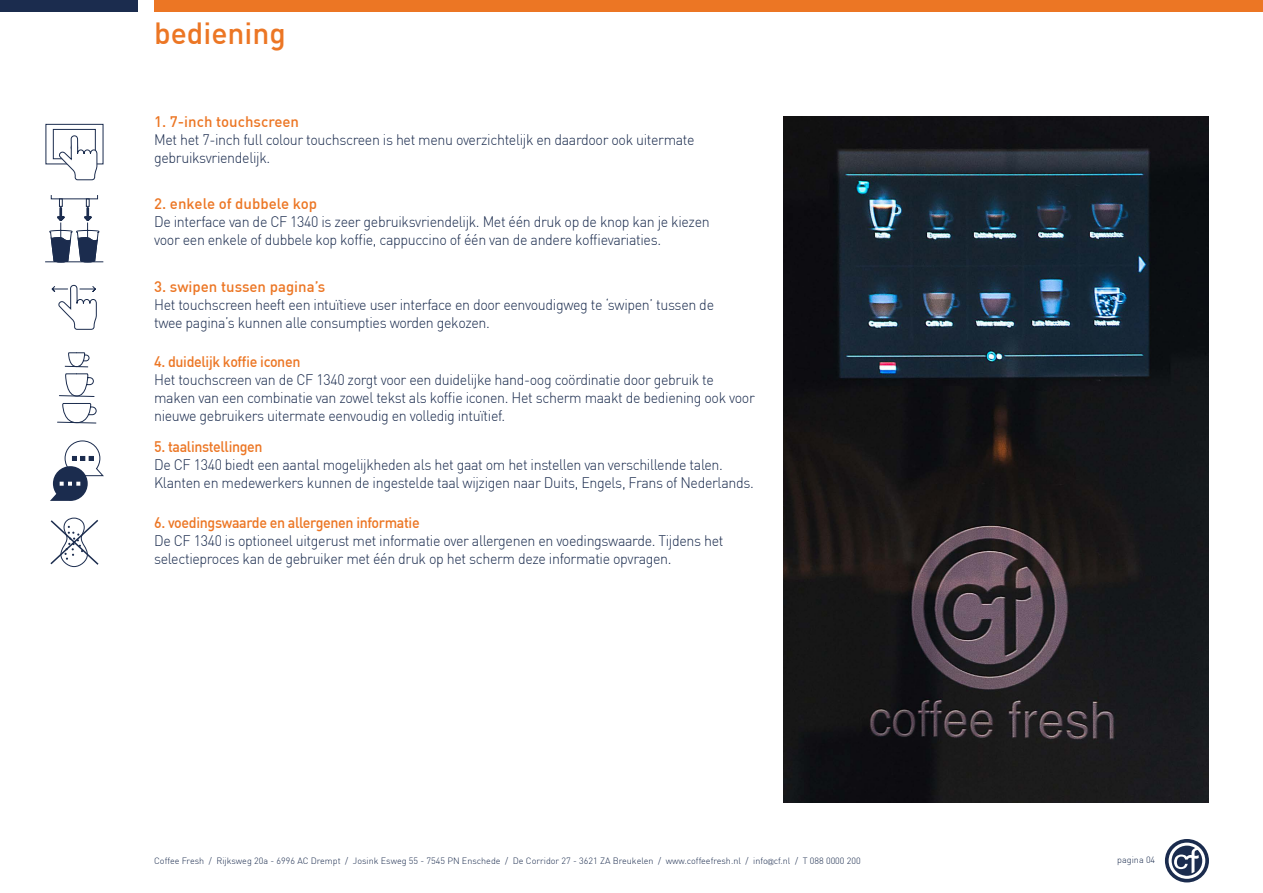
<style>
.page{position:relative;width:1263px;height:893px;background:#fff}
.page>*{position:absolute;margin:0;border:0;box-sizing:border-box;transform-origin:0 0}
.t1{font:500 30px "DIN Pro";color:#ec7624}
.t2{font:300 15px/18px "DIN Pro";letter-spacing:-.025em;color:#1b2c4e;scale:.95 1}
.t3{font:500 15px "DIN Pro";letter-spacing:-.025em;color:#ec7624;scale:.95 1}
.t4{font:500 15px "DIN Pro";color:#ec7624}
.t5{font:300 9px "DIN Pro";color:#1b2c4e}
.s1{font-family:"Gill Sans";font-size:7.5px}
</style>
<div class="page">
<div style="left:154px;top:0;width:1109px;height:11px;background:#ec7624"></div>
<div style="left:0;top:0;width:138px;height:11px;background:#1b2c4e"></div>
<svg style="left:1165px;top:839px;width:44px;height:43px"></svg>
<img style="left:783px;top:117px;width:426px;height:686px">
<svg style="left:50px;top:440px;width:54px;height:61px"></svg>
<svg style="left:50px;top:517px;width:49px;height:50px"></svg>
<svg style="left:51px;top:284px;width:46px;height:140px"></svg>
<svg style="left:45px;top:124px;width:59px;height:139px"></svg>
<h1 class="t1" style="left:154px;top:14px;width:133px">bediening</h1>
<p class="t4" style="left:154px;top:112px;width:146px">1. 7-inch touchscreen</p>
<p class="t2" style="left:154px;top:131px;width:570px">Met het 7-inch full colour touchscreen is het menu overzichtelijk en daardoor ook uitermate gebruiksvriendelijk.</p>
<p class="t4" style="left:154px;top:194px;width:165px">2. enkele of dubbele kop</p>
<p class="t2" style="left:154px;top:213px;width:586px">De interface van de CF 1340 is zeer gebruiksvriendelijk. Met één druk op de knop kan je kiezen voor een enkele of dubbele kop koffie, cappuccino of één van de andere koffievariaties.</p>
<p class="t4" style="left:154px;top:277px;width:173px">3. swipen tussen pagina’s</p>
<p class="t2" style="left:154px;top:296px;width:591px">Het touchscreen heeft een intuïtieve user interface en door eenvoudigweg te ‘swipen’ tussen de twee pagina’s kunnen alle consumpties worden gekozen.</p>
<p class="t3" style="left:154px;top:351px;width:155px">4. duidelijk koffie iconen</p>
<p class="t2" style="left:154px;top:370px;width:634px">Het touchscreen van de CF 1340 zorgt voor een duidelijke hand-oog coördinatie door gebruik te maken van een combinatie van zowel tekst als koffie iconen. Het scherm maakt de bediening ook voor nieuwe gebruikers uitermate eenvoudig en volledig intuïtief.</p>
<p class="t3" style="left:154px;top:437px;width:116px">5. taalinstellingen</p>
<p class="t2" style="left:154px;top:455px;width:633px">De CF 1340 biedt een aantal mogelijkheden als het gaat om het instellen van verschillende talen.<br>Klanten en medewerkers kunnen de ingestelde taal wijzigen naar Duits, Engels, Frans of Nederlands.</p>
<p class="t3" style="left:154px;top:513px;width:281px">6. voedingswaarde en allergenen informatie</p>
<p class="t2" style="left:154px;top:532px;width:601px">De CF 1340 is optioneel uitgerust met informatie over allergenen en voedingswaarde. Tijdens het selectieproces kan de gebruiker met één druk op het scherm deze informatie opvragen.</p>
<p class="t5" style="left:154px;top:856px;width:708px">Coffee Fresh / Rijksweg 20a - 6996 AC Drempt / Josink Esweg 55 - 7545 PN Enschede / De Corridor 27 - 3621 ZA Breukelen / www.coffeefresh.nl / info<span class="s1">@</span>cf.nl / T 088 0000 200</p>
<p class="t5" style="left:1117px;top:854px;width:39px">pagina 04</p>
</div>
